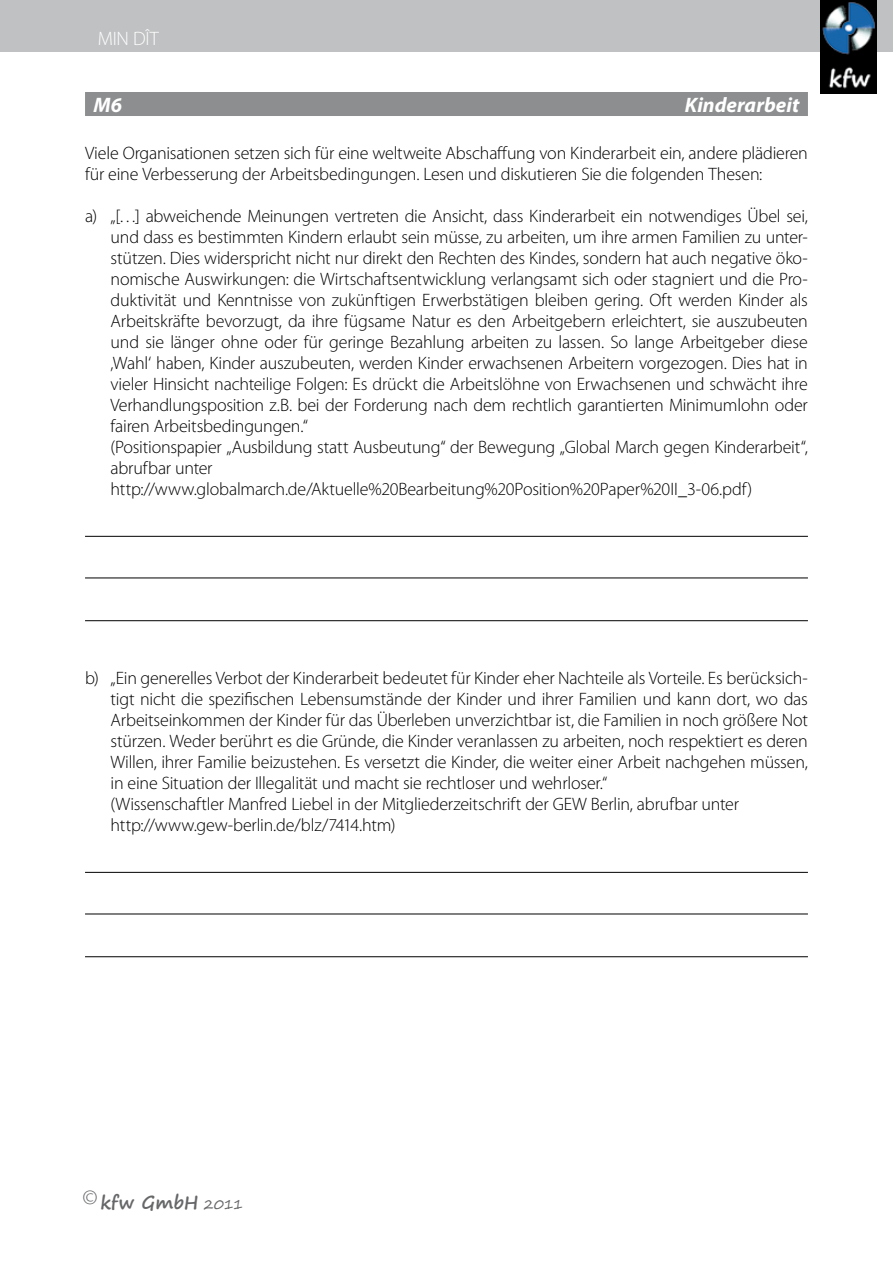
<style>
.page{position:relative;width:893px;height:1263px;background:#fff}
.page>*{position:absolute;margin:0;border:0;box-sizing:border-box;transform-origin:0 0}
.t1{font:italic 700 21px "Myriad Pro";color:#fff}
.t2{font:300 19.5px "Myriad Pro";letter-spacing:-.015em;color:#fff}
.t3{font:300 18px/21px "Myriad Pro";letter-spacing:-.015em;color:#000}
.t4{font:700 18px "Segoe Print";letter-spacing:.005em;color:#666769}
.s1{font-weight:400;font-size:13.5px}
</style>
<div class="page">
<div style="left:0;top:0;width:893px;height:52px;background:#c0c1c2"></div>
<img style="left:820px;top:0;width:56px;height:94px">
<div style="left:85px;top:92px;width:723px;height:24px;background:#8d8e90"></div>
<hr style="left:85px;top:536px;width:723px;height:1px;background:#000">
<hr style="left:85px;top:872px;width:723px;height:1px;background:#000">
<hr style="left:85px;top:578px;width:723px;height:1px;background:#000">
<hr style="left:85px;top:914px;width:723px;height:1px;background:#000">
<hr style="left:85px;top:620px;width:723px;height:1px;background:#000">
<hr style="left:85px;top:956px;width:723px;height:1px;background:#000">
<p class="t2" style="left:98px;top:26px;width:62px">Min Dît</p>
<p class="t1" style="left:94px;top:91px;width:30px">M6</p>
<p class="t1" style="left:685px;top:91px;width:116px">Kinderarbeit</p>
<p class="t3" style="left:85px;top:142px;width:724px">Viele Organisationen setzen sich für eine weltweite Abschaffung von Kinderarbeit ein, andere plädieren für eine Verbesserung der Arbeitsbedingungen. Lesen und diskutieren Sie die folgenden Thesen:</p>
<p class="t3" style="left:111px;top:205px;width:699px;text-indent:-26px">a) „[…] abweichende Meinungen vertreten die Ansicht, dass Kinderarbeit ein notwendiges Übel sei, und dass es bestimmten Kindern erlaubt sein müsse, zu arbeiten, um ihre armen Familien zu unter&shy;stützen. Dies widerspricht nicht nur direkt den Rechten des Kindes, sondern hat auch negative öko&shy;nomische Auswirkungen: die Wirtschaftsentwicklung verlangsamt sich oder stagniert und die Pro&shy;duktivität und Kenntnisse von zukünftigen Erwerbstätigen bleiben gering. Oft werden Kinder als Arbeitskräfte bevorzugt, da ihre fügsame Natur es den Arbeitgebern erleichtert, sie auszubeuten und sie länger ohne oder für geringe Bezahlung arbeiten zu lassen. So lange Arbeitgeber diese ‚Wahl‘ haben, Kinder auszubeuten, werden Kinder erwachsenen Arbeitern vorgezogen. Dies hat in vieler Hinsicht nachteilige Folgen: Es drückt die Arbeitslöhne von Erwachsenen und schwächt ihre Verhandlungsposition z.B. bei der Forderung nach dem rechtlich garantierten Minimumlohn oder fairen Arbeitsbedingungen.“<br>(Positionspapier „Ausbildung statt Ausbeutung“ der Bewegung „Global March gegen Kinderarbeit“, abrufbar unter http://www.globalmarch.de/Aktuelle%20Bearbeitung%20Position%20Paper%20II_3-06.pdf)</p>
<p class="t3" style="left:111px;top:667px;width:699px;text-indent:-26px">b) „Ein generelles Verbot der Kinderarbeit bedeutet für Kinder eher Nachteile als Vorteile. Es berücksich&shy;tigt nicht die spezifischen Lebensumstände der Kinder und ihrer Familien und kann dort, wo das Arbeitseinkommen der Kinder für das Überleben unverzichtbar ist, die Familien in noch größere Not stürzen. Weder berührt es die Gründe, die Kinder veranlassen zu arbeiten, noch respektiert es deren Willen, ihrer Familie beizustehen. Es versetzt die Kinder, die weiter einer Arbeit nachgehen müssen, in eine Situation der I llegalität und macht sie rechtloser und wehrloser.“<br>(Wissenschaftler Manfred Liebel in der Mitgliederzeitschrift der GEW Berlin, abrufbar unter http://www.gew-berlin.de/blz/7414.htm)</p>
<p class="t4" style="left:82px;top:1186px;width:162px"><sup>©</sup>kfw GmbH <span class="s1">2011</span></p>
</div>
